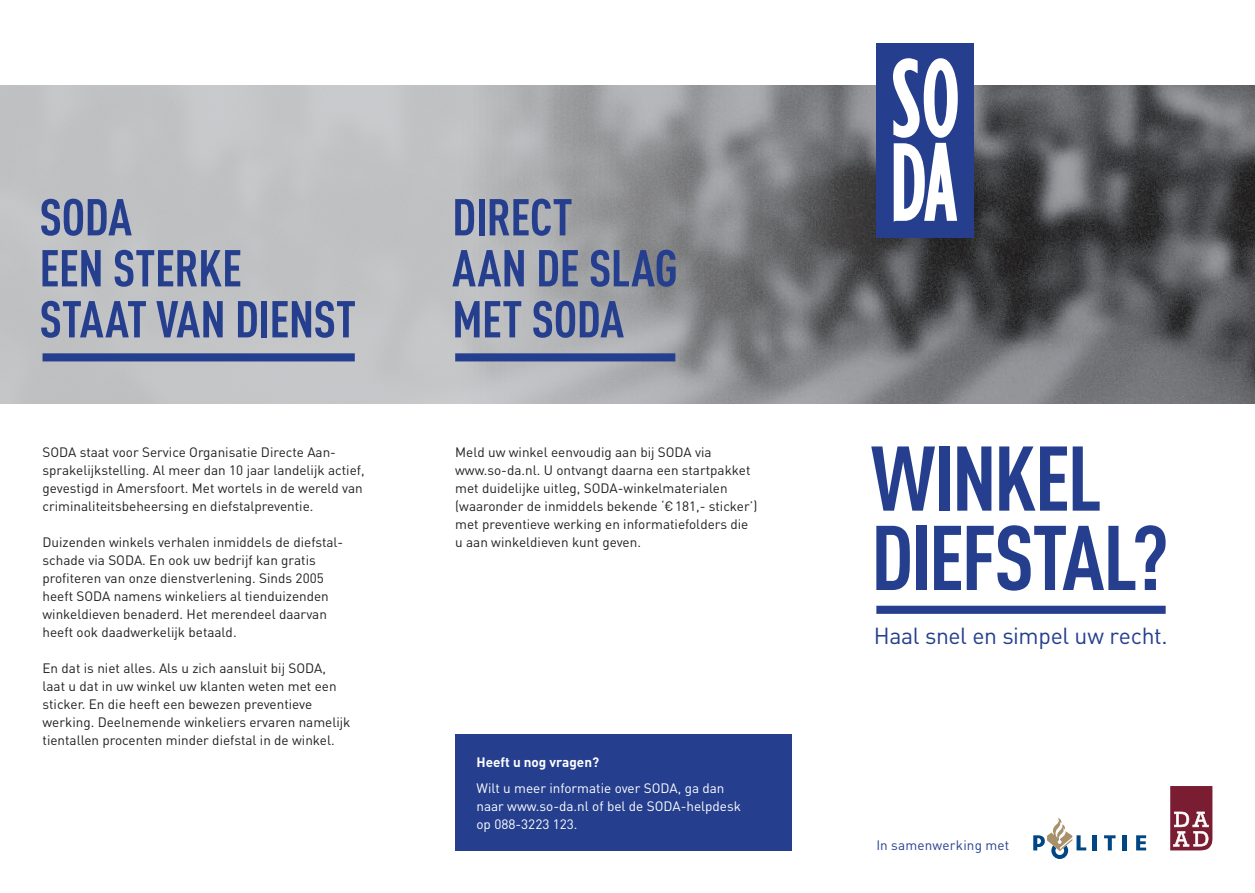
<style>
.page{position:relative;width:1255px;height:893px;background:#fff}
.page>*{position:absolute;margin:0;border:0;box-sizing:border-box;transform-origin:0 0}
.t1{font:700 90.15px/79.3px "DIN Cond";letter-spacing:-.03em;color:#253f8e}
.t2{font:700 51px/51px "DIN Cond";letter-spacing:-.01em;color:#253f8e}
.t3{font:22.95px "DIN Pro";letter-spacing:-.015em;color:#253f8e}
.t4{font:13.5px/18px "DIN Pro";color:#231f20}
.t5{font:13.5px/18px "DIN Pro";color:#fff}
.t6{font:13.5px "DIN Pro";letter-spacing:.015em;color:#253f8e}
.t7{font:700 13.5px "DIN";color:#fff}
</style>
<div class="page">
<img style="left:0;top:85px;width:1254px;height:319px">
<svg style="left:1170px;top:786px;width:42px;height:64px;background:#934758"></svg>
<svg style="left:1136px;top:835px;width:10px;height:15px"></svg>
<hr style="left:1122px;top:835px;width:4px;height:15px;background:#004684">
<svg style="left:1104px;top:835px;width:11px;height:15px"></svg>
<hr style="left:1092px;top:835px;width:4px;height:15px;background:#004684">
<svg style="left:1033px;top:818px;width:53px;height:41px"></svg>
<div style="left:876px;top:43px;width:98px;height:194px;background:#253f8e"></div>
<svg style="left:893px;top:58px;width:64px;height:164px"></svg>
<div style="left:876px;top:606px;width:289px;height:8px;background:#253f8e"></div>
<div style="left:455px;top:734px;width:336px;height:116px;background:#253f8e"></div>
<div style="left:455px;top:353px;width:220px;height:8px;background:#253f8e"></div>
<div style="left:43px;top:353px;width:312px;height:8px;background:#253f8e"></div>
<h2 class="t2" style="left:39px;top:190px;width:318px">SODA<br>EEN STERKE<br>STAAT VAN DIENST</h2>
<p class="t4" style="left:43px;top:442px;width:323px">SODA staat voor Service Organisatie Directe Aan&shy;sprakelijkstelling. Al meer dan 10 jaar landelijk actief, gevestigd in Amersfoort. Met wortels in de wereld van criminaliteitsbeheersing en diefstalpreventie.</p>
<p class="t4" style="left:43px;top:532px;width:302px">Duizenden winkels verhalen inmiddels de diefstal&shy;schade via SODA. En ook uw bedrijf kan gratis profiteren van onze dienstverlening. Sinds 2005 heeft SODA namens winkeliers al tienduizenden winkeldieven benaderd. Het merendeel daarvan heeft ook daadwerkelijk betaald.</p>
<p class="t4" style="left:43px;top:658px;width:309px">En dat is niet alles. Als u zich aansluit bij SODA, laat u dat in uw winkel uw klanten weten met een sticker. En die heeft een bewezen preventieve werking. Deelnemende winkeliers ervaren namelijk tientallen procenten minder diefstal in de winkel.</p>
<h2 class="t2" style="left:452px;top:190px;width:227px">DIRECT<br>AAN DE SLAG<br>MET SODA</h2>
<p class="t4" style="left:455px;top:442px;width:303px">Meld uw winkel eenvoudig aan bij SODA via www.so-da.nl. U ontvangt daarna een startpakket met duidelijke uitleg, SODA-winkelmaterialen (waaronder de inmiddels bekende ‘€181,- sticker’) met preventieve werking en informatiefolders die u aan winkeldieven kunt geven.</p>
<p class="t7" style="left:476px;top:753px;width:124px">Heeft u nog vragen?</p>
<p class="t5" style="left:476px;top:779px;width:266px">Wilt u meer informatie over SODA, ga dan naar www.so-da.nl of bel de SODA-helpdesk op 088-3223 123.</p>
<h1 class="t1" style="left:870px;top:436px;width:299px">WINKEL<br>DIEFSTAL?</h1>
<h3 class="t3" style="left:874px;top:620px;width:295px">Haal snel en simpel uw recht.</h3>
<p class="t6" style="left:876px;top:836px;width:134px">In samenwerking met</p>
</div>
